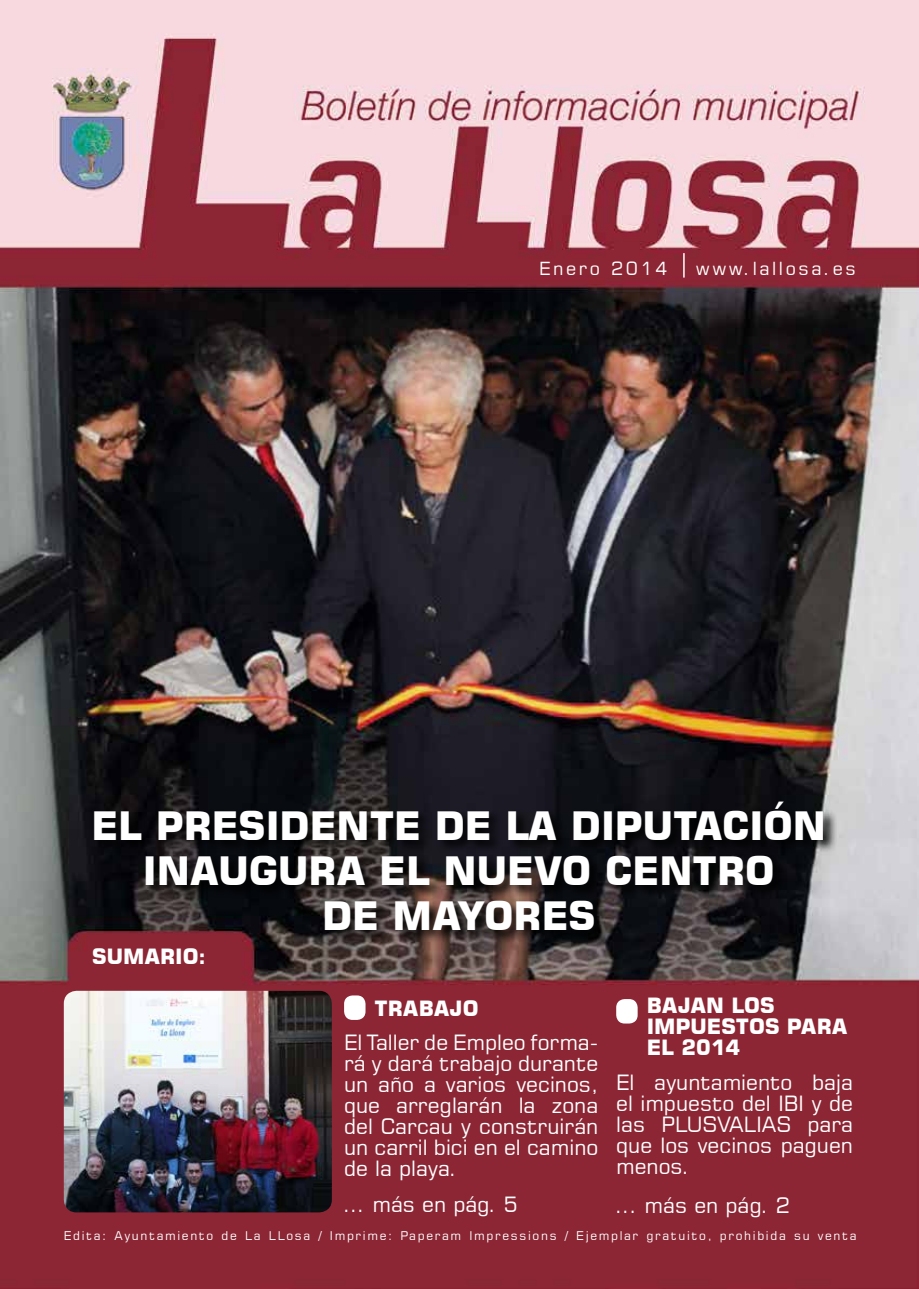
<style>
.page{position:relative;width:919px;height:1289px;background:#fff}
.page>*{position:absolute;margin:0;border:0;box-sizing:border-box;transform-origin:0 0}
.t1{font:700 39px/45px "Square 721 BT";color:#fff;text-align:center}
.t2{font:21px/21px "Square 721 BT";color:#fff;text-align:justify}
.t3{font:700 21px/21px "Square 721 BT";color:#fff}
.t4{font:18px "Square 721 BT";letter-spacing:.14em;color:#fff}
.t5{font:12px "Square 721 BT";letter-spacing:.14em;color:#fff}
</style>
<div class="page">
<img style="left:0;top:0;width:918px;height:1288px">
<img style="left:64px;top:990px;width:268px;height:222px">
<svg style="left:683px;top:253px;width:1px;height:24px"></svg>
<div style="left:92px;top:800px;width:745px;height:144px;background:#000;opacity:.9"></div>
<div style="left:344px;top:995px;width:21px;height:24px;background:#fff;border-radius:9px"></div>
<div style="left:616px;top:999px;width:21px;height:24px;background:#fff;border-radius:9px"></div>
<p class="t4" style="left:539px;top:257px;width:130px">Enero 2014</p>
<p class="t4" style="left:695px;top:257px;width:162px">www.lallosa.es</p>
<h1 class="t1" style="left:91px;top:803px;width:736px">EL PRESIDENTE DE LA DIPUTACIÓN<br>INAUGURA EL NUEVO CENTRO<br>DE MAYORES</h1>
<p class="t3" style="left:92px;top:945px;width:115px">SUMARIO:</p>
<p class="t3" style="left:374px;top:997px;width:105px">TRABAJO</p>
<p class="t2" style="left:344px;top:1031px;width:256px">El Taller de Empleo forma&shy;rá y dará trabajo durante un año a varios vecinos, que arreglarán la zona del Carcau y construirán un carril bici en el camino de la playa.</p>
<p class="t2" style="left:344px;top:1193px;width:175px">... más en pág. 5</p>
<p class="t3" style="left:646px;top:994px;width:202px">BAJAN LOS<br>IMPUESTOS PARA<br>EL 2014</p>
<p class="t2" style="left:616px;top:1071px;width:238px">El ayuntamiento baja el impuesto del IBI y de las PLUSVALIAS para que los vecinos paguen menos.</p>
<p class="t2" style="left:616px;top:1194px;width:175px">... más en pág. 2</p>
<p class="t5" style="left:64px;top:1228px;width:794px">Edita: Ayuntamiento de La LLosa / Imprime: Paperam Impressions / Ejemplar gratuito, prohibida su venta</p>
</div>
